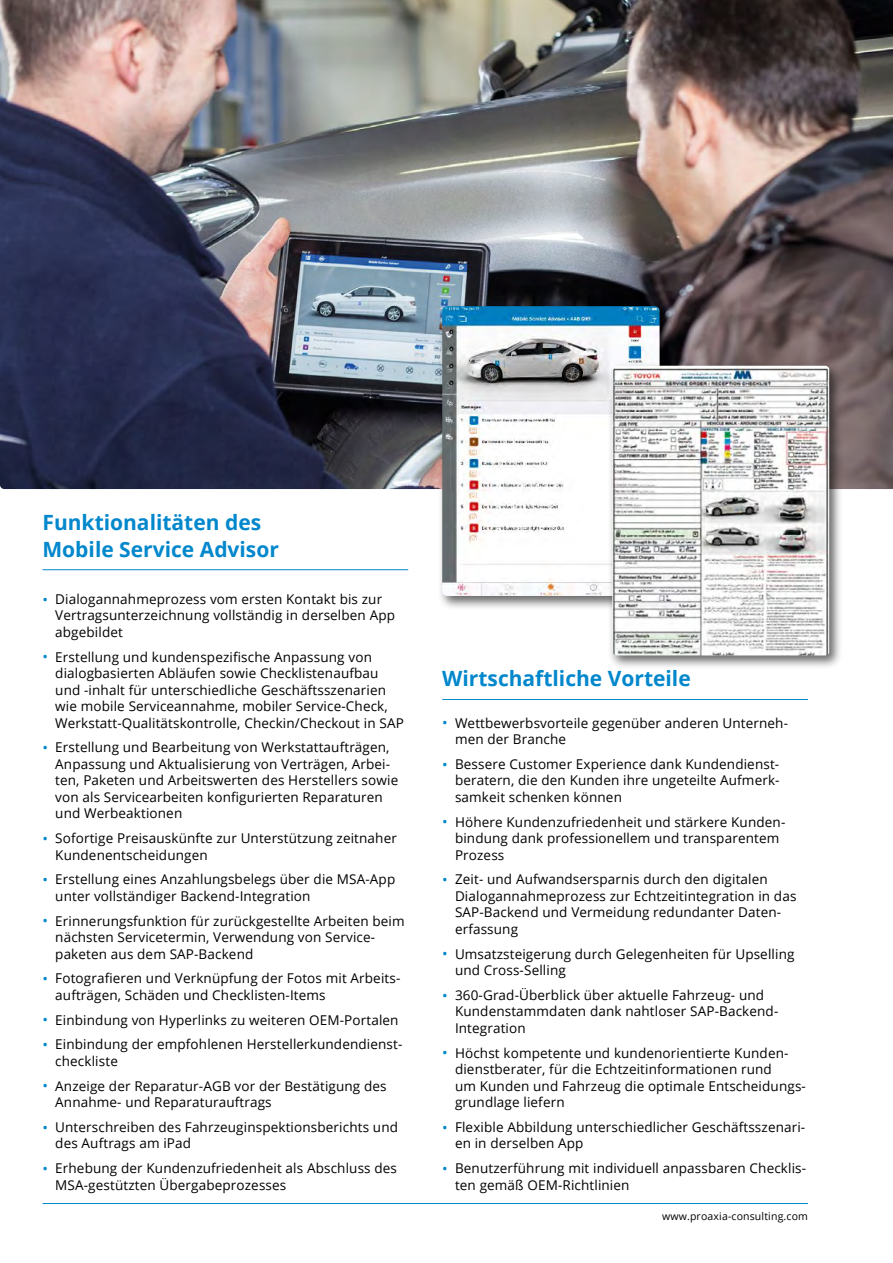
<style>
.page{position:relative;width:893px;height:1263px;background:#fff}
.page>*{position:absolute;margin:0;border:0;box-sizing:border-box;transform-origin:0 0}
.t1{font:700 21px/27px "Open Sans";color:#0087cc}
.t2{font:13.5px/16.5px "Open Sans";letter-spacing:.01em;color:#000}
.t3{font:10.5px "Open Sans";letter-spacing:.015em;color:#000}
.s1{font-size:14.85px;color:#0087cc}
</style>
<div class="page">
<hr style="left:43px;top:1203px;width:765px;height:1px;background:#0087cc">
<hr style="left:442px;top:699px;width:366px;height:1px;background:#0087cc">
<hr style="left:43px;top:569px;width:365px;height:1px;background:#0087cc">
<img style="left:0;top:0;width:893px;height:489px">
<div style="left:438px;top:302px;width:236px;height:308px;background:#000;opacity:.6"></div>
<img style="left:442px;top:306px;width:218px;height:290px">
<div style="left:608px;top:362px;width:235px;height:307px;background:#000;opacity:.6"></div>
<img style="left:612px;top:366px;width:217px;height:289px">
<h1 class="t1" style="left:43px;top:508px;width:238px">Funktionalitäten des<br>Mobile Service Advisor</h1>
<p class="t2" style="left:55px;top:590px;width:341px;text-indent:-13px"><span class="s1">•</span> Dialogannahmeprozess vom ersten Kontakt bis zur<br>Vertragsunterzeichnung vollständig in derselben App abgebildet</p>
<p class="t2" style="left:55px;top:648px;width:350px;text-indent:-13px"><span class="s1">•</span> Erstellung und kundenspezifische Anpassung von dialogbasierten Abläufen sowie Checklistenaufbau und -inhalt für unterschiedliche Geschäftsszenarien wie mobile Serviceannahme, mobiler Service-Check, Werkstatt-Qualitätskontrolle, Checkin/Checkout in SAP</p>
<p class="t2" style="left:55px;top:739px;width:344px;text-indent:-13px"><span class="s1">•</span> Erstellung und Bearbeitung von Werkstattaufträgen, Anpassung und Aktualisierung von Verträgen, Arbei&shy;ten, Paketen und Arbeitswerten des Herstellers sowie von als Servicearbeiten konfigurierten Reparaturen und Werbeaktionen</p>
<p class="t2" style="left:55px;top:830px;width:343px;text-indent:-13px"><span class="s1">•</span> Sofortige Preisauskünfte zur Unterstützung zeitnaher<br>Kundenentscheidungen</p>
<p class="t2" style="left:55px;top:871px;width:342px;text-indent:-13px"><span class="s1">•</span> Erstellung eines Anzahlungsbelegs über die MSA-App unter vollständiger Backend-Integration</p>
<p class="t2" style="left:55px;top:912px;width:351px;text-indent:-13px"><span class="s1">•</span> Erinnerungsfunktion für zurückgestellte Arbeiten beim nächsten Servicetermin, Verwendung von Service&shy;paketen aus dem SAP-Backend</p>
<p class="t2" style="left:55px;top:970px;width:347px;text-indent:-13px"><span class="s1">•</span> Fotografieren und Verknüpfung der Fotos mit Arbeits&shy;aufträgen, Schäden und Checklisten-Items</p>
<p class="t2" style="left:43px;top:1011px;width:358px"><span class="s1">•</span> Einbindung von Hyperlinks zu weiteren OEM-Portalen</p>
<p class="t2" style="left:55px;top:1036px;width:349px;text-indent:-13px"><span class="s1">•</span> Einbindung der empfohlenen Herstellerkundendienst&shy;checkliste</p>
<p class="t2" style="left:55px;top:1077px;width:333px;text-indent:-13px"><span class="s1">•</span> Anzeige der Reparatur-AGB vor der Bestätigung des<br>Annahme- und Reparaturauftrags</p>
<p class="t2" style="left:55px;top:1118px;width:344px;text-indent:-13px"><span class="s1">•</span> Unterschreiben des Fahrzeuginspektionsberichts und des Auftrags am iPad</p>
<p class="t2" style="left:55px;top:1160px;width:343px;text-indent:-13px"><span class="s1">•</span> Erhebung der Kundenzufriedenheit als Abschluss des<br>MSA-gestützten Übergabeprozesses</p>
<h1 class="t1" style="left:442px;top:665px;width:250px">Wirtschaftliche Vorteile</h1>
<p class="t2" style="left:455px;top:714px;width:335px;text-indent:-13px"><span class="s1">•</span> Wettbewerbsvorteile gegenüber anderen Unterneh&shy;men der Branche</p>
<p class="t2" style="left:455px;top:755px;width:325px;text-align:justify;text-indent:-13px"><span class="s1">•</span> Bessere Customer Experience dank Kundendienst&shy;beratern, die den Kunden ihre ungeteilte Aufmerk&shy;samkeit schenken können</p>
<p class="t2" style="left:455px;top:813px;width:332px;text-indent:-13px"><span class="s1">•</span> Höhere Kundenzufriedenheit und stärkere Kunden&shy;bindung dank professionellem und transparentem<br>Prozess</p>
<p class="t2" style="left:455px;top:871px;width:343px;text-indent:-13px"><span class="s1">•</span> Zeit- und Aufwandsersparnis durch den digitalen Dialogannahmeprozess zur Echtzeitintegration in das SAP-Backend und Vermeidung redundanter Daten&shy;erfassung</p>
<p class="t2" style="left:455px;top:945px;width:341px;text-indent:-13px"><span class="s1">•</span> Umsatzsteigerung durch Gelegenheiten für Upselling und Cross-Selling</p>
<p class="t2" style="left:455px;top:986px;width:325px;text-indent:-13px"><span class="s1">•</span> 360-Grad-Überblick über aktuelle Fahrzeug- und<br>Kundenstammdaten dank nahtloser SAP-Backend-<br>Integration</p>
<p class="t2" style="left:455px;top:1044px;width:352px;text-indent:-13px"><span class="s1">•</span> Höchst kompetente und kundenorientierte Kunden&shy;dienstberater, für die Echtzeitinformationen rund<br>um Kunden und Fahrzeug die optimale Entscheidungs&shy;grundlage liefern</p>
<p class="t2" style="left:455px;top:1118px;width:352px;text-indent:-13px"><span class="s1">•</span> Flexible Abbildung unterschiedlicher Geschäftsszenari&shy;en in derselben App</p>
<p class="t2" style="left:455px;top:1160px;width:353px;text-indent:-13px"><span class="s1">•</span> Benutzerführung mit individuell anpassbaren Checklis&shy;ten gemäß OEM-Richtlinien</p>
<p class="t3" style="left:662px;top:1209px;width:147px">www.proaxia-consulting.com</p>
</div>
